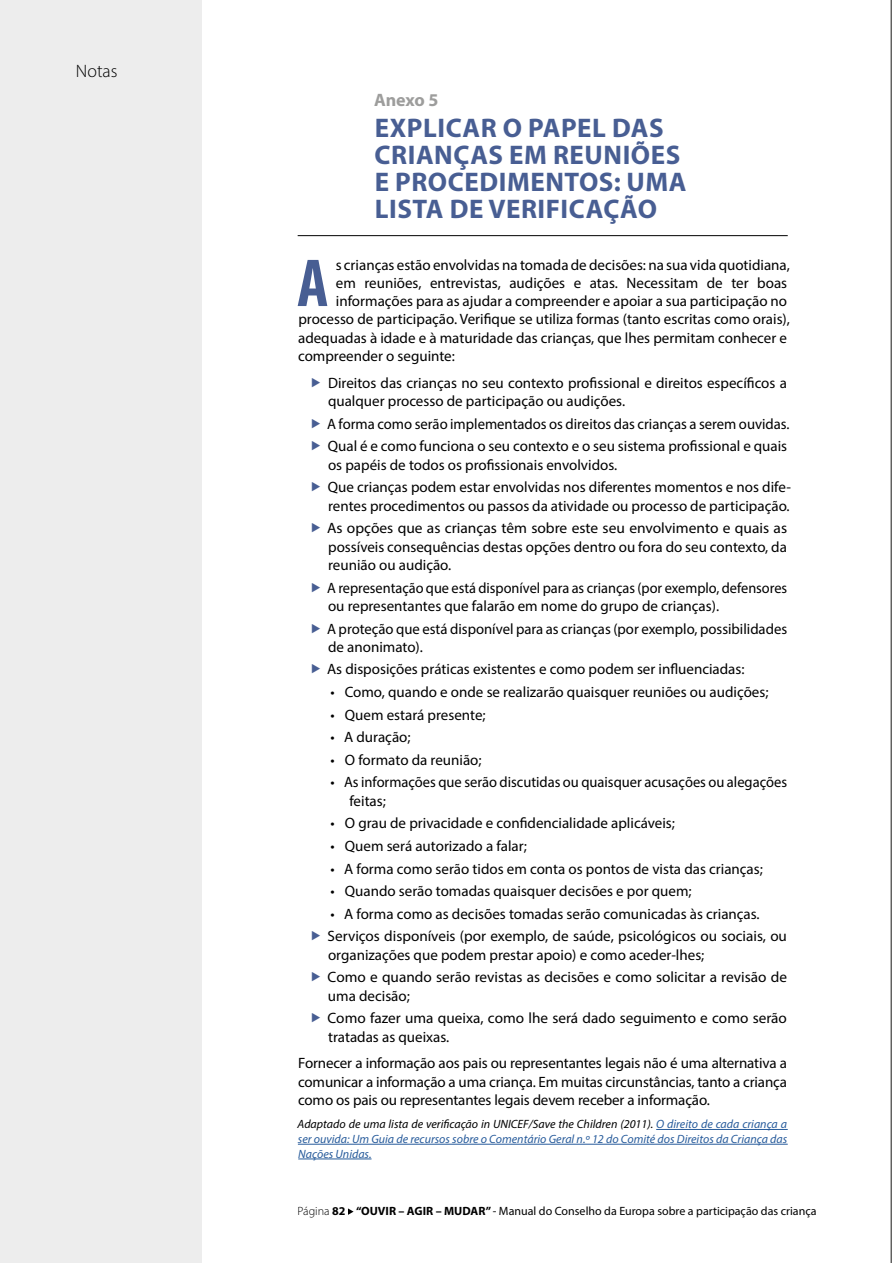
<style>
.page{position:relative;width:893px;height:1263px;background:#fff}
.page>*{position:absolute;margin:0;border:0;box-sizing:border-box;transform-origin:0 0}
.t1{font:700 condensed 68.4px "Myriad Pro";color:#485e93}
.t2{font:700 27px/27px "Myriad Pro";letter-spacing:.02em;color:#485e93}
.t3{font:700 18px "Myriad Pro";letter-spacing:-.01em;color:#9d9d9c}
.t4{font:300 18px "Myriad Pro";color:#000}
.t5{font:15px/18.3px "Myriad Pro";color:#000}
.t6{font:15px/18.3px "Myriad Pro";color:#000;scale:.96 1}
.t7{font:italic 12px/14.7px "Myriad Pro";color:#275b9b;text-align:justify}
.t8{font:12px "Myriad Pro";color:#000}
.s1{color:#000}
.s2{font-weight:300}
.s3{font-weight:700}
</style>
<div class="page">
<svg style="left:348px;top:1208px;width:6px;height:7px"></svg>
<div style="left:0;top:0;width:202px;height:1263px;background:#ededed"></div>
<hr style="left:891px;top:0;width:1px;height:1263px;background:#575756">
<hr style="left:298px;top:235px;width:490px;height:1px;background:#000">
<hr style="left:656px;top:1129px;width:132px;height:1px;background:#275b9b">
<hr style="left:298px;top:1144px;width:490px;height:1px;background:#275b9b">
<hr style="left:298px;top:1158px;width:74px;height:1px;background:#275b9b">
<p class="t4" style="left:76px;top:60px;width:43px">Notas</p>
<p class="t3" style="left:374px;top:88px;width:66px">Anexo 5</p>
<h2 class="t2" style="left:375px;top:114px;width:313px">EXPLICAR O PAPEL DAS<br>CRIANÇAS EM REUNIÕES<br>E PROCEDIMENTOS: UMA<br>LISTA DE VERIFICAÇÃO</h2>
<h1 class="t1" style="left:297px;top:240px;width:33px">A</h1>
<p class="t5" style="left:336px;top:256px;width:456px">s crianças estão envolvidas na tomada de decisões: na sua vida quotidiana,</p>
<p class="t5" style="left:336px;top:274px;width:453px">em reuniões, entrevistas, audições e atas. Necessitam de ter boas</p>
<p class="t5" style="left:336px;top:292px;width:453px">informações para as ajudar a compreender e apoiar a sua participação no</p>
<p class="t5" style="left:298px;top:310px;width:493px">processo de participação. Verifique se utiliza formas (tanto escritas como orais),</p>
<p class="t5" style="left:298px;top:328px;width:490px">adequadas à idade e à maturidade das crianças, que lhes permitam conhecer e</p>
<p class="t5" style="left:298px;top:347px;width:158px">compreender o seguinte:</p>
<p class="t5" style="left:328px;top:373px;width:460px">Direitos das crianças no seu contexto profissional e direitos específicos a qualquer processo de participação ou audições.</p>
<p class="t5" style="left:327px;top:412px;width:464px;line-height:22.6px">A forma como serão implementados os direitos das crianças a serem ouvidas.<br>Qual é e como funciona o seu contexto e o seu sistema profissional e quais</p>
<p class="t5" style="left:328px;top:453px;width:465px;line-height:22.6px">os papéis de todos os profissionais envolvidos.<br>Que crianças podem estar envolvidas nos diferentes momentos e nos dife-</p>
<p class="t5" style="left:327px;top:494px;width:464px;line-height:22.5px">rentes procedimentos ou passos da atividade ou processo de participação.<br>As opções que as crianças têm sobre este seu envolvimento e quais as</p>
<p class="t5" style="left:328px;top:537px;width:460px">possíveis consequências destas opções dentro ou fora do seu contexto, da reunião ou audição.</p>
<p class="t6" style="left:327px;top:578px;width:481px">A representação que está disponível para as crianças (por exemplo, defensores ou representantes que falarão em nome do grupo de crianças).</p>
<p class="t5" style="left:327px;top:619px;width:462px">A proteção que está disponível para as crianças (por exemplo, possibilidades de anonimato).</p>
<p class="t5" style="left:327px;top:660px;width:419px">As disposições práticas existentes e como podem ser influenciadas:</p>
<p class="t5" style="left:331px;top:683px;width:439px">• Como, quando e onde se realizarão quaisquer reuniões ou audições;</p>
<p class="t5" style="left:331px;top:705px;width:157px">• Quem estará presente;</p>
<p class="t5" style="left:331px;top:728px;width:82px">• A duração;</p>
<p class="t5" style="left:331px;top:750px;width:152px">• O formato da reunião;</p>
<p class="t5" style="left:349px;top:773px;width:439px;text-indent:-19px">• As informações que serão discutidas ou quaisquer acusações ou alegações feitas;</p>
<p class="t5" style="left:331px;top:814px;width:346px">• O grau de privacidade e confidencialidade aplicáveis;</p>
<p class="t5" style="left:331px;top:836px;width:198px">• Quem será autorizado a falar;</p>
<p class="t5" style="left:331px;top:859px;width:434px">• A forma como serão tidos em conta os pontos de vista das crianças;</p>
<p class="t5" style="left:331px;top:882px;width:363px">• Quando serão tomadas quaisquer decisões e por quem;</p>
<p class="t5" style="left:328px;top:902px;width:461px;line-height:22.6px">• A forma como as decisões tomadas serão comunicadas às crianças.<br>Serviços disponíveis (por exemplo, de saúde, psicológicos ou sociais, ou</p>
<p class="t5" style="left:328px;top:943px;width:461px;line-height:22.6px">organizações que podem prestar apoio) e como aceder-lhes;<br>Como e quando serão revistas as decisões e como solicitar a revisão de</p>
<p class="t5" style="left:328px;top:984px;width:461px;line-height:22.6px">uma decisão;<br>Como fazer uma queixa, como lhe será dado seguimento e como serão</p>
<p class="t5" style="left:298px;top:1023px;width:490px;line-height:26.8px;text-indent:30px">tratadas as queixas.<br>Fornecer a informação aos pais ou representantes legais não é uma alternativa a</p>
<p class="t5" style="left:298px;top:1072px;width:490px">comunicar a informação a uma criança. Em muitas circunstâncias, tanto a criança como os pais ou representantes legais devem receber a informação.</p>
<p class="t7" style="left:298px;top:1117px;width:491px"><span class="s1">Adaptado de uma lista de verificação in UNICEF/Save the Children (2011).</span> O direito de cada criança a ser ouvida: Um Guia de recursos sobre o Comentário Geral n.º 12 do Comité dos Direitos da Criança das Nações Unidas.</p>
<p class="t8" style="left:298px;top:1203px;width:520px"><span class="s2">Página</span> <span class="s3">82 “OUVIR – AGIR – MUDAR”</span> - Manual do Conselho da Europa sobre a participação das criança</p>
</div>
